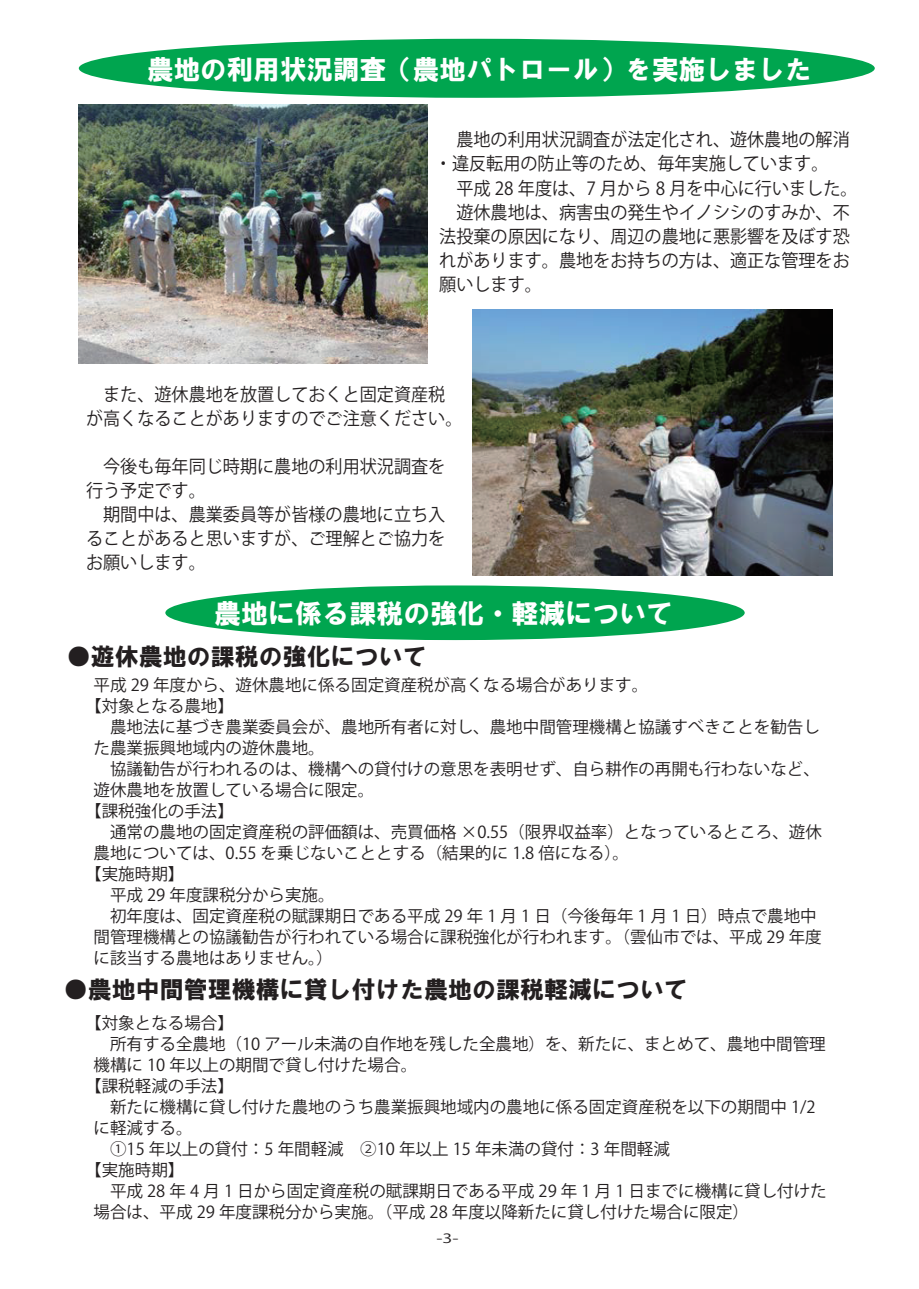
<style>
.page{position:relative;width:919px;height:1289px;background:#fff}
.page>*{position:absolute;margin:0;border:0;box-sizing:border-box;transform-origin:0 0}
.t1{font:27px "HG Soei Kakugothic UB";color:#fff}
.t2{font:24px "HG Soei Kakugothic UB";color:#231f20}
.t3{font:18px/24px "Koz Go Pr 6 N";color:#231f20;scale:.95 1}
.t4{font:16.5px "Koz Go Pr 6 N";color:#231f20}
.t5{font:12.6px "Koz Go Pr 6 N";color:#231f20;scale:1.42 1}
</style>
<div class="page">
<div style="left:79px;top:39px;width:795px;height:59px;background:#00a54f;border-radius:50%"></div>
<div style="left:165px;top:585px;width:579px;height:55px;background:#00a54f;border-radius:50%"></div>
<img style="left:79px;top:105px;width:348px;height:259px">
<img style="left:472px;top:310px;width:360px;height:265px">
<h1 class="t1" style="left:147px;top:56px;width:666px">農地の利用状況調査（農地パトロール）を実施しました</h1>
<p class="t3" style="left:435px;top:128px;width:446px">　農地の利用状況調査が法定化され、遊休農地の解消・違反転用の防止等のため、毎年実施しています。<br>　平成 28 年度は、7 月から 8 月を中心に行いました。　遊休農地は、病害虫の発生やイノシシのすみか、不法投棄の原因になり、周辺の農地に悪影響を及ぼす恐れがあります。農地をお持ちの方は、適正な管理をお願いします。</p>
<p class="t3" style="left:86px;top:383px;width:397px">　また、遊休農地を放置しておくと固定資産税が高くなることがありますのでご注意ください。</p>
<p class="t3" style="left:86px;top:455px;width:380px">　今後も毎年同じ時期に農地の利用状況調査を行う予定です。<br>　期間中は、農業委員等が皆様の農地に立ち入ることがあると思いますが、ご理解とご協力をお願いします。</p>
<h1 class="t1" style="left:214px;top:600px;width:461px">農地に係る課税の強化・軽減について</h1>
<h2 class="t2" style="left:67px;top:644px;width:361px">●遊休農地の課税の強化について</h2>
<p class="t4" style="left:94px;top:675px;width:556px">平成 29 年度から、遊休農地に係る固定資産税が高くなる場合があります。</p>
<p class="t4" style="left:85px;top:696px;width:150px">【対象となる農地】</p>
<p class="t4" style="left:94px;top:717px;width:727px">　農地法に基づき農業委員会が、農地所有者に対し、農地中間管理機構と協議すべきことを勧告し</p>
<p class="t4" style="left:94px;top:738px;width:233px">た農業振興地域内の遊休農地。</p>
<p class="t4" style="left:94px;top:759px;width:727px">　協議勧告が行われるのは、機構への貸付けの意思を表明せず、自ら耕作の再開も行わないなど、</p>
<p class="t4" style="left:94px;top:780px;width:282px">遊休農地を放置している場合に限定。</p>
<p class="t4" style="left:85px;top:801px;width:150px">【課税強化の手法】</p>
<p class="t4" style="left:94px;top:822px;width:729px">　通常の農地の固定資産税の評価額は、売買価格 ×0.55（限界収益率）となっているところ、遊休</p>
<p class="t4" style="left:94px;top:843px;width:537px">農地については、0.55 を乗じないこととする（結果的に 1.8 倍になる）。</p>
<p class="t4" style="left:85px;top:864px;width:101px">【実施時期】</p>
<p class="t4" style="left:94px;top:885px;width:242px">　平成 29 年度課税分から実施。</p>
<p class="t4" style="left:94px;top:906px;width:724px">　初年度は、固定資産税の賦課期日である平成 29 年 1 月 1 日（今後毎年 1 月 1 日）時点で農地中</p>
<p class="t4" style="left:94px;top:927px;width:729px">間管理機構との協議勧告が行われている場合に課税強化が行われます。（雲仙市では、平成 29 年度</p>
<p class="t4" style="left:94px;top:948px;width:241px">に該当する農地はありません。）</p>
<h2 class="t2" style="left:64px;top:977px;width:625px">●農地中間管理機構に貸し付けた農地の課税軽減について</h2>
<p class="t4" style="left:85px;top:1013px;width:150px">【対象となる場合】</p>
<p class="t4" style="left:94px;top:1034px;width:733px">　所有する全農地（10 アール未満の自作地を残した全農地）を、新たに、まとめて、農地中間管理</p>
<p class="t4" style="left:94px;top:1055px;width:325px">機構に 10 年以上の期間で貸し付けた場合。</p>
<p class="t4" style="left:85px;top:1076px;width:150px">【課税軽減の手法】</p>
<p class="t4" style="left:94px;top:1097px;width:723px">　新たに機構に貸し付けた農地のうち農業振興地域内の農地に係る固定資産税を以下の期間中 1/2</p>
<p class="t4" style="left:94px;top:1118px;width:100px">に軽減する。</p>
<p class="t4" style="left:94px;top:1139px;width:577px">　①15 年以上の貸付：5 年間軽減　②10 年以上 15 年未満の貸付：3 年間軽減</p>
<p class="t4" style="left:85px;top:1160px;width:100px">【実施時期】</p>
<p class="t4" style="left:94px;top:1181px;width:734px">　平成 28 年 4 月 1 日から固定資産税の賦課期日である平成 29 年 1 月 1 日までに機構に貸し付けた</p>
<p class="t4" style="left:94px;top:1202px;width:657px">場合は、平成 29 年度課税分から実施。（平成 28 年度以降新たに貸し付けた場合に限定）</p>
<p class="t5" style="left:436px;top:1231px;width:17px">-3-</p>
</div>
